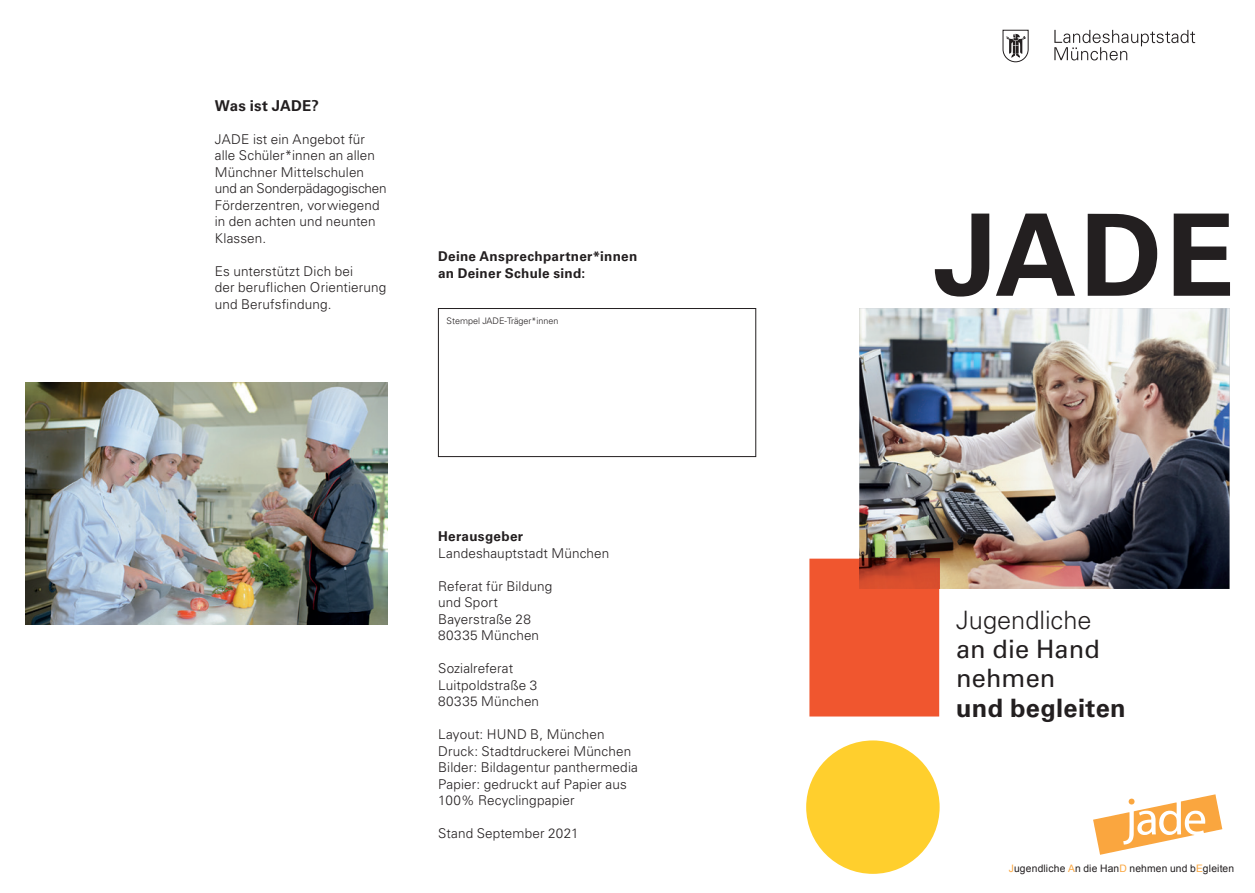
<style>
.page{position:relative;width:1255px;height:893px;background:#fff}
.page>*{position:absolute;margin:0;border:0;box-sizing:border-box;transform-origin:0 0}
.t1{font:700 113.7px "Univers LT";color:#231f20}
.t2{font:25.35px/29.2px "Univers LT";letter-spacing:.005em;color:#231f20}
.t3{font:700 25.35px "Univers LT";letter-spacing:.015em;color:#231f20}
.t4{font:300 25.35px "Univers LT";color:#231f20}
.t5{font:700 15px "Univers LT";letter-spacing:.01em;color:#231f20}
.t6{font:300 13.5px/16.5px "Univers LT";letter-spacing:.01em;color:#231f20}
.t7{font:700 13.5px/16.5px "Univers LT";letter-spacing:.02em;color:#231f20}
.t8{font:10.35px "Arial";letter-spacing:.015em;color:#231f20}
.t9{font:300 9px "Univers LT";color:#231f20}
.s1{color:#faa63f}
</style>
<div class="page">
<img style="left:859px;top:308px;width:370px;height:281px">
<img style="left:26px;top:383px;width:361px;height:241px">
<div style="left:809px;top:559px;width:130px;height:157px;background:#f0562f"></div>
<img style="left:859px;top:559px;width:80px;height:30px">
<div style="left:806px;top:740px;width:133px;height:134px;background:#ffcf2d;border-radius:50%"></div>
<div style="left:438px;top:308px;width:318px;height:149px;border:1px solid #231f20"></div>
<svg style="left:1093px;top:794px;width:129px;height:61px"></svg>
<svg style="left:1054px;top:30px;width:141px;height:30px"></svg>
<svg style="left:1002px;top:30px;width:26px;height:33px"></svg>
<p class="t5" style="left:215px;top:97px;width:105px">Was ist JADE?</p>
<p class="t6" style="left:215px;top:131px;width:173px">JADE ist ein Angebot für alle Schüler*innen an allen<br>Münchner Mittelschulen und an Sonderpädago gischen<br>Förderzentren, vorwiegend in den achten und neunten<br>Klassen.</p>
<p class="t6" style="left:215px;top:263px;width:173px">Es unterstützt Dich bei<br>der beruflichen Orientierung und Berufsfindung.</p>
<p class="t7" style="left:438px;top:248px;width:201px">Deine Ansprechpartner*innen an Deiner Schule sind:</p>
<p class="t9" style="left:446px;top:315px;width:113px">Stempel JADE-Träger*innen</p>
<p class="t7" style="left:438px;top:528px;width:86px">Herausgeber</p>
<p class="t6" style="left:438px;top:545px;width:173px">Landeshauptstadt München</p>
<p class="t6" style="left:438px;top:578px;width:115px">Referat für Bildung und Sport<br>Bayerstraße 28<br>80335 München</p>
<p class="t6" style="left:438px;top:660px;width:102px">Sozialreferat<br>Luitpoldstraße 3<br>80335 München</p>
<p class="t6" style="left:438px;top:726px;width:201px">Layout: HUND B, München<br>Druck: Stadtdruckerei München<br>Bilder: Bildagentur panthermedia<br>Papier: gedruckt auf Papier aus<br>100% Recyclingpapier</p>
<p class="t6" style="left:438px;top:825px;width:142px">Stand September 2021</p>
<h1 class="t1" style="left:933px;top:189px;width:302px">JADE</h1>
<h2 class="t4" style="left:956px;top:604px;width:137px">Jugendliche</h2>
<h2 class="t2" style="left:956px;top:635px;width:145px">an die Hand nehmen</h2>
<h2 class="t3" style="left:956px;top:693px;width:171px">und begleiten</h2>
<p class="t8" style="left:1008px;top:862px;width:227px"><span class="s1">J</span>ugendliche <span class="s1">A</span>n die Han<span class="s1">D</span> nehmen und b<span class="s1">E</span>gleiten</p>
</div>
